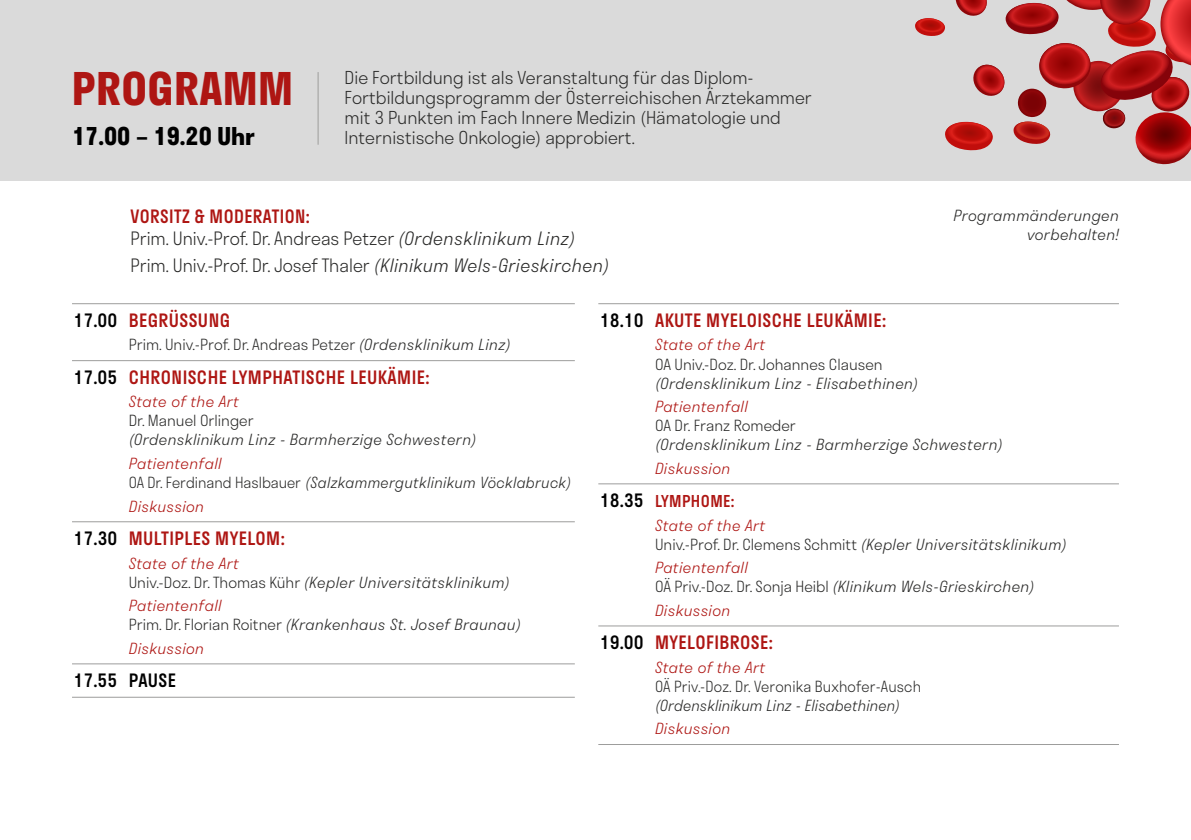
<style>
.page{position:relative;width:1191px;height:840px;background:#fff}
.page>*{position:absolute;margin:0;border:0;box-sizing:border-box;transform-origin:0 0}
.t1{font:700 44px "Stratos";letter-spacing:.025em;color:#ae1613}
.t2{font:700 24px "Stratos";color:#000}
.t3{font:300 18px/22px "Stratos";color:#282827}
.t4{font:500 18px "Stratos";letter-spacing:.025em;color:#ae1613}
.t5{font:500 18px "Stratos";letter-spacing:.015em;color:#000}
.t6{font:300 17.4px/20px "Stratos";color:#282827}
.t7{font:500 16px "Stratos";letter-spacing:.025em;color:#ae1613}
.t8{font:italic 300 15px/19px "Stratos";letter-spacing:.025em;color:#282827}
.t9{font:300 15px/19px "Stratos";color:#282827}
.t10{font:italic 300 15px/19px "Stratos";letter-spacing:.025em;color:#282827;scale:.96 1}
.t11{font:italic 300 15px "Stratos";letter-spacing:.025em;color:#ae1613}
.t12{font:300 15px "Stratos";color:#282827;scale:.96 1}
.s1{font-weight:500;color:#ae1613}
.s2{font-style:italic}
.s3{color:#000}
.s4{font-size:18px;color:#000}
.s5{font-style:italic;color:#ae1613}
.s6{color:#ae1613}
.s7{font-style:normal}
</style>
<div class="page">
<div style="left:0;top:0;width:1191px;height:180px;background:#dadada"></div>
<hr style="left:72px;top:303px;width:503px;height:1px;background:#9d9d9c">
<hr style="left:72px;top:360px;width:503px;height:1px;background:#9d9d9c">
<hr style="left:72px;top:521px;width:503px;height:1px;background:#9d9d9c">
<hr style="left:72px;top:663px;width:503px;height:1px;background:#9d9d9c">
<hr style="left:72px;top:696px;width:503px;height:1px;background:#9d9d9c">
<hr style="left:317px;top:72px;width:1px;height:73px;background:#9d9d9c">
<hr style="left:598px;top:303px;width:521px;height:1px;background:#9d9d9c">
<hr style="left:598px;top:483px;width:521px;height:1px;background:#9d9d9c">
<hr style="left:598px;top:625px;width:521px;height:1px;background:#9d9d9c">
<hr style="left:598px;top:743px;width:521px;height:1px;background:#9d9d9c">
<svg style="left:915px;top:0;width:276px;height:165px"></svg>
<h1 class="t1" style="left:72px;top:53px;width:222px">PROGRAMM</h1>
<h2 class="t2" style="left:72px;top:117px;width:184px">17.00 – 19.20 Uhr</h2>
<p class="t6" style="left:344px;top:67px;width:469px">Die Fortbildung ist als Veranstaltung für das Diplom-Fortbildungsprogramm der Österreichischen Ärztekammer mit 3 Punkten im Fach Innere Medizin (Hämatologie und Internistische Onkologie) approbiert.</p>
<p class="t3" style="left:130px;top:205px;width:446px"><span class="s1">VORSITZ &amp; MODERATION:<br></span>Prim. Univ.-Prof. Dr. Andreas Petzer <span class="s2">(Ordensklinikum Linz)</span></p>
<p class="t3" style="left:130px;top:253px;width:480px">Prim. Univ.-Prof. Dr. Josef Thaler <span class="s2">(Klinikum Wels-Grieskirchen)</span></p>
<p class="t4" style="left:600px;top:305px;width:288px"><span class="s3">18.10</span> AKUTE MYELOISCHE LEUKÄMIE:</p>
<p class="t11" style="left:655px;top:333px;width:112px">State of the Art</p>
<p class="t9" style="left:655px;top:354px;width:229px">OA Univ.-Doz. Dr. Johannes Clausen</p>
<p class="t8" style="left:655px;top:373px;width:265px">(Ordensklinikum Linz - Elisabethinen)</p>
<p class="t11" style="left:655px;top:394px;width:94px">Patientenfall</p>
<p class="t9" style="left:655px;top:415px;width:142px">OA Dr. Franz Romeder</p>
<p class="t8" style="left:655px;top:434px;width:349px">(Ordensklinikum Linz - Barmherzige Schwestern)</p>
<p class="t11" style="left:655px;top:456px;width:77px">Diskussion</p>
<p class="t7" style="left:600px;top:488px;width:136px"><span class="s4">18.35</span> LYMPHOME:</p>
<p class="t9" style="left:655px;top:515px;width:413px"><span class="s5">State of the Art<br></span>Univ.-Prof. Dr. Clemens Schmitt <span class="s2">(Kepler Universitätsklinikum)</span></p>
<p class="t8" style="left:655px;top:557px;width:381px"><span class="s6">Patientenfall<br></span><span class="s7">OÄ Priv.-Doz. Dr. Sonja Heibl</span> (Klinikum Wels-Grieskirchen)</p>
<p class="t11" style="left:655px;top:598px;width:77px">Diskussion</p>
<p class="t4" style="left:600px;top:627px;width:174px"><span class="s3">19.00</span> MYELOFIBROSE:</p>
<p class="t11" style="left:655px;top:654px;width:112px">State of the Art</p>
<p class="t12" style="left:655px;top:673px;width:279px">OÄ Priv.-Doz. Dr. Veronika Buxhofer-Ausch</p>
<p class="t10" style="left:655px;top:694px;width:257px">(Ordensklinikum Linz - Elisabethinen)</p>
<p class="t11" style="left:655px;top:716px;width:77px">Diskussion</p>
<p class="t8" style="left:953px;top:205px;width:167px;text-align:right">Programmänderungen vorbehalten!</p>
<p class="t4" style="left:74px;top:305px;width:158px"><span class="s3">17.00</span> BEGRÜSSUNG</p>
<p class="t9" style="left:129px;top:335px;width:384px">Prim. Univ.-Prof. Dr. Andreas Petzer <span class="s2">(Ordensklinikum Linz)</span></p>
<p class="t4" style="left:74px;top:362px;width:357px"><span class="s3">17.05</span> CHRONISCHE LYMPHATISCHE LEUKÄMIE:</p>
<p class="t11" style="left:129px;top:389px;width:112px">State of the Art</p>
<p class="t9" style="left:129px;top:410px;width:127px">Dr. Manuel Orlinger</p>
<p class="t8" style="left:129px;top:429px;width:349px">(Ordensklinikum Linz - Barmherzige Schwestern)</p>
<p class="t10" style="left:129px;top:453px;width:462px"><span class="s6">Patientenfall<br></span><span class="s7">OA Dr. Ferdinand Haslbauer</span> (Salzkammergutklinikum Vöcklabruck)</p>
<p class="t11" style="left:129px;top:493px;width:77px">Diskussion</p>
<p class="t4" style="left:74px;top:523px;width:213px"><span class="s3">17.30</span> MULTIPLES MYELOM:</p>
<p class="t8" style="left:129px;top:552px;width:383px"><span class="s6">State of the Art<br></span><span class="s7">Univ.-Doz. Dr. Thomas Kühr</span> (Kepler Universitätsklinikum)</p>
<p class="t8" style="left:129px;top:595px;width:394px"><span class="s6">Patientenfall<br></span><span class="s7">Prim. Dr. Florian Roitner</span> (Krankenhaus St. Josef Braunau)</p>
<p class="t11" style="left:129px;top:635px;width:77px">Diskussion</p>
<p class="t5" style="left:74px;top:665px;width:104px">17.55 PAUSE</p>
</div>
